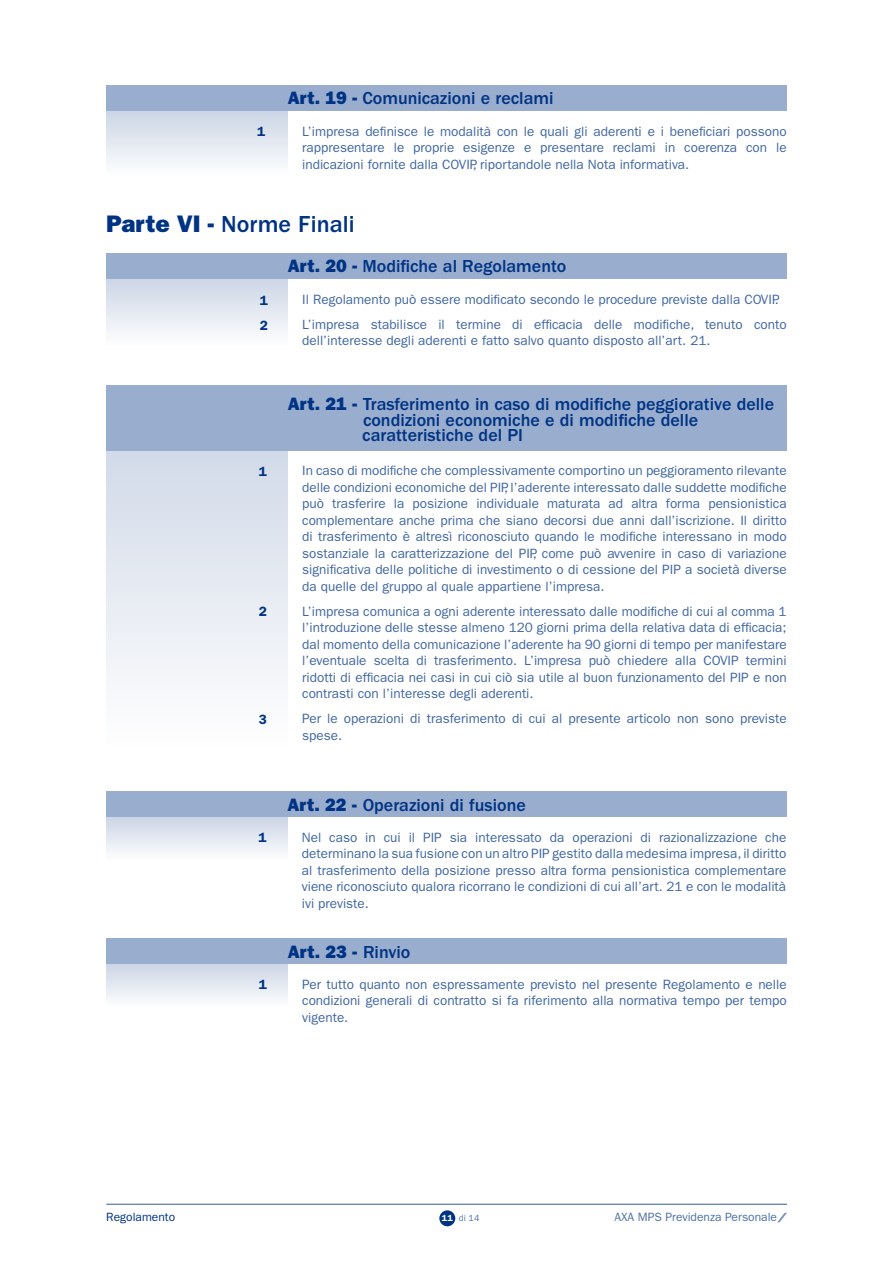
<style>
.page{position:relative;width:893px;height:1263px;background:#fff}
.page>*{position:absolute;margin:0;border:0;box-sizing:border-box;transform-origin:0 0}
.t1{font:500 24px "Franklin Gothic";color:#003383}
.t2{font:500 18px/15.3px "Franklin Gothic";color:#003383}
.t3{font:800 18px "Franklin Gothic";color:#003383}
.t4{font:13.5px/16.5px "Franklin Gothic";color:#4066a2;text-align:justify}
.t5{font:600 13.5px/25px "Franklin Gothic";color:#003383}
.t6{font:12px "Franklin Gothic";color:#4d70a8}
.t7{font:12px "Franklin Gothic";color:#003383}
.t8{font:9px "Franklin Gothic";color:#4d70a8}
.s1{font-weight:800}
.s2{font-weight:500}
.s3{font-weight:600;color:#fff}
</style>
<div class="page">
<svg style="left:777px;top:1213px;width:10px;height:9px"></svg>
<hr style="left:106px;top:1204px;width:681px;height:1px;background:#335c9c">
<div style="left:439px;top:1210px;width:16px;height:16px;background:#003383;border-radius:50%"></div>
<svg style="left:106px;top:451px;width:182px;height:233px;fill:#e3e8f1"></svg>
<div style="left:106px;top:385px;width:681px;height:66px;background:#99adce"></div>
<div style="left:106px;top:964px;width:182px;height:43px;background:linear-gradient(to bottom,#ccd5e6,#fdfefe)"></div>
<div style="left:106px;top:817px;width:181px;height:43px;background:linear-gradient(to bottom,#ccd5e6,#fdfdfe)"></div>
<div style="left:106px;top:938px;width:681px;height:25px;background:#99adce"></div>
<div style="left:106px;top:791px;width:681px;height:25px;background:#99adce"></div>
<div style="left:106px;top:278px;width:182px;height:67px;background:linear-gradient(to bottom,#ccd5e5,#fdfdfe)"></div>
<div style="left:106px;top:253px;width:681px;height:26px;background:#99adce"></div>
<div style="left:106px;top:111px;width:182px;height:64px;background:linear-gradient(to bottom,#ccd5e5,#fcfdfd)"></div>
<div style="left:106px;top:85px;width:681px;height:26px;background:#99adce"></div>
<p class="t5" style="left:257px;top:119px;width:10px">1</p>
<h2 class="t2" style="left:288px;top:91px;width:267px"><span class="s1">Art. 19 -</span> Comunicazioni e reclami</h2>
<p class="t4" style="left:302px;top:123px;width:486px">L’impresa definisce le modalità con le quali gli aderenti e i beneficiari possono rappresentare le proprie esigenze e presentare reclami in coerenza con le indicazioni fornite dalla COVIP, riportandole nella Nota informativa.</p>
<h1 class="t1" style="left:106px;top:210px;width:250px"><span class="s1">Parte VI -</span> Norme Finali</h1>
<p class="t5" style="left:260px;top:287px;width:10px">1<br>2</p>
<p class="t5" style="left:259px;top:459px;width:10px">1</p>
<p class="t5" style="left:259px;top:599px;width:10px">2</p>
<p class="t5" style="left:259px;top:707px;width:10px">3</p>
<h2 class="t2" style="left:288px;top:259px;width:280px"><span class="s1">Art. 20 -</span> Modifiche al Regolamento</h2>
<p class="t4" style="left:302px;top:287px;width:486px;line-height:25px">Il Regolamento può essere modificato secondo le procedure previste dalla COVIP.<br>L’impresa stabilisce il termine di efficacia delle modifiche, tenuto conto</p>
<p class="t4" style="left:302px;top:333px;width:410px">dell’interesse degli aderenti e fatto salvo quanto disposto all’art. 21.</p>
<h2 class="t2" style="left:362px;top:397px;width:413px;text-indent:-74px"><span class="s1">Art. 21 -</span> Trasferimento in caso di modifiche peggiorative delle condizioni economiche e di modifiche delle caratteristiche del PI</h2>
<p class="t4" style="left:302px;top:462px;width:486px">In caso di modifiche che complessivamente comportino un peggioramento rilevante delle condizioni economiche del PIP, l’aderente interessato dalle suddette modifiche può trasferire la posizione individuale maturata ad altra forma pensionistica complementare anche prima che siano decorsi due anni dall’iscrizione. Il diritto di trasferimento è altresì riconosciuto quando le modifiche interessano in modo sostanziale la caratterizzazione del PIP, come può avvenire in caso di variazione significativa delle politiche di investimento o di cessione del PIP a società diverse da quelle del gruppo al quale appartiene l’impresa.</p>
<p class="t4" style="left:302px;top:603px;width:486px">L’impresa comunica a ogni aderente interessato dalle modifiche di cui al comma 1 l’introduzione delle stesse almeno 120 giorni prima della relativa data di efficacia; dal momento della comunicazione l’aderente ha 90 giorni di tempo per manifestare l’eventuale scelta di trasferimento. L’impresa può chiedere alla COVIP termini ridotti di efficacia nei casi in cui ciò sia utile al buon funzionamento del PIP e non contrasti con l’interesse degli aderenti.</p>
<p class="t4" style="left:302px;top:710px;width:486px">Per le operazioni di trasferimento di cui al presente articolo non sono previste spese.</p>
<p class="t5" style="left:258px;top:825px;width:10px">1</p>
<p class="t5" style="left:259px;top:972px;width:10px">1</p>
<h2 class="t2" style="left:287px;top:797px;width:240px"><span class="s1">Art. 22 -</span> Operazioni di fusione</h2>
<p class="t4" style="left:302px;top:829px;width:486px">Nel caso in cui il PIP sia interessato da operazioni di razionalizzazione che determinano la sua fusione con un altro PIP gestito dalla medesima impresa, il diritto al trasferimento della posizione presso altra forma pensionistica complementare viene riconosciuto qualora ricorrano le condizioni di cui all’art. 21 e con le modalità ivi previste.</p>
<h2 class="t3" style="left:288px;top:941px;width:124px">Art. 23 - <span class="s2">Rinvio</span></h2>
<p class="t4" style="left:302px;top:976px;width:486px">Per tutto quanto non espressamente previsto nel presente Regolamento e nelle condizioni generali di contratto si fa riferimento alla normativa tempo per tempo vigente.</p>
<p class="t7" style="left:106px;top:1210px;width:70px">Regolamento</p>
<p class="t8" style="left:442px;top:1212px;width:39px"><span class="s3">11</span> di 14</p>
<p class="t6" style="left:614px;top:1210px;width:164px">AXA MPS Previdenza Personale</p>
</div>
